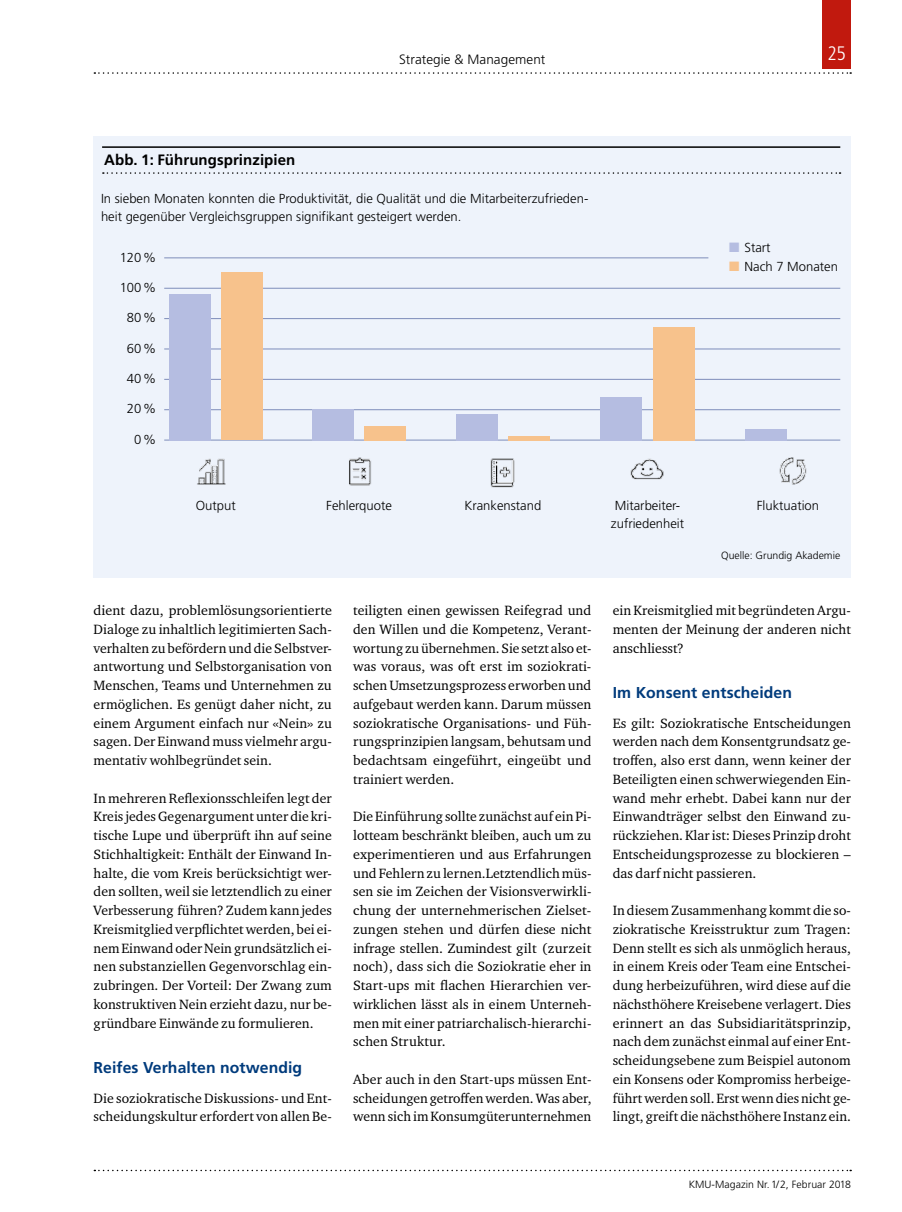
<style>
.page{position:relative;width:902px;height:1212px;background:#fff}
.page>*{position:absolute;margin:0;border:0;box-sizing:border-box;transform-origin:0 0}
.t1{font:300 condensed 19.5px "Frutiger LT Std";color:#fff}
.t2{font:700 15.75px "Frutiger LT Std";letter-spacing:.005em;color:#003b7c}
.t3{font:700 15px "Frutiger LT Std";letter-spacing:.005em;color:#000}
.t4{font:13.8px/18.8px "Charter ITC Std";letter-spacing:.005em;color:#000;text-align:justify}
.t5{font:300 13.5px "Frutiger LT Std";letter-spacing:.005em;color:#000}
.t6{font:300 13.05px/18.8px "Frutiger LT Std";color:#000}
.t7{font:300 10.5px "Frutiger LT Std";color:#000}
</style>
<div class="page">
<svg style="left:94px;top:72px;width:757px;height:2px"></svg>
<svg style="left:94px;top:1170px;width:757px;height:1px"></svg>
<div style="left:822px;top:0;width:28px;height:68px;background:#c1190e"></div>
<div style="left:94px;top:136px;width:756px;height:442px;background:#eef3fb"></div>
<hr style="left:102px;top:146px;width:738px;height:2px;background:#000">
<svg style="left:103px;top:172px;width:737px;height:2px"></svg>
<hr style="left:164px;top:440px;width:676px;height:1px;background:#7e8dba">
<hr style="left:164px;top:409px;width:676px;height:1px;background:#7e8dba">
<hr style="left:164px;top:379px;width:676px;height:1px;background:#7e8dba">
<hr style="left:164px;top:349px;width:676px;height:1px;background:#7e8dba">
<hr style="left:164px;top:318px;width:676px;height:1px;background:#7e8dba">
<hr style="left:164px;top:288px;width:676px;height:1px;background:#7e8dba">
<hr style="left:164px;top:258px;width:544px;height:1px;background:#7e8dba">
<img style="left:197px;top:458px;width:29px;height:27px">
<img style="left:349px;top:457px;width:22px;height:29px">
<img style="left:490px;top:458px;width:25px;height:30px">
<img style="left:630px;top:458px;width:34px;height:22px">
<img style="left:779px;top:457px;width:28px;height:28px">
<div style="left:169px;top:294px;width:42px;height:146px;background:#b5bde1"></div>
<div style="left:221px;top:273px;width:41px;height:167px;background:#f7c28c"></div>
<div style="left:312px;top:409px;width:42px;height:31px;background:#b5bde1"></div>
<div style="left:364px;top:426px;width:41px;height:14px;background:#f7c28c"></div>
<div style="left:456px;top:414px;width:41px;height:26px;background:#b5bde1"></div>
<hr style="left:508px;top:436px;width:42px;height:4px;background:#f7c28c">
<div style="left:600px;top:397px;width:41px;height:43px;background:#b5bde1"></div>
<div style="left:653px;top:327px;width:42px;height:113px;background:#f7c28c"></div>
<div style="left:745px;top:429px;width:41px;height:11px;background:#b5bde1"></div>
<p class="t5" style="left:399px;top:51px;width:148px">Strategie &amp; Management</p>
<p class="t3" style="left:104px;top:151px;width:193px">Abb. 1: Führungsprinzipien</p>
<p class="t6" style="left:101px;top:189px;width:489px">In sieben Monaten konnten die Produktivität, die Qualität und die Mitarbeiterzufrieden&shy;heit gegenüber Vergleichsgruppen signifikant gesteigert werden.</p>
<p class="t6" style="left:120px;top:248px;width:38px">120%</p>
<p class="t6" style="left:120px;top:278px;width:38px">100%</p>
<p class="t6" style="left:127px;top:309px;width:31px">80%</p>
<p class="t6" style="left:127px;top:339px;width:31px">60%</p>
<p class="t6" style="left:127px;top:369px;width:31px">40%</p>
<p class="t6" style="left:127px;top:399px;width:31px">20%</p>
<p class="t6" style="left:134px;top:430px;width:23px">0%</p>
<h1 class="t1" style="left:827px;top:42px;width:20px">25</h1>
<p class="t6" style="left:744px;top:239px;width:95px">Start<br>Nach 7 Monaten</p>
<p class="t6" style="left:196px;top:496px;width:41px">Output</p>
<p class="t6" style="left:326px;top:496px;width:67px">Fehlerquote</p>
<p class="t6" style="left:464px;top:496px;width:78px">Krankenstand</p>
<p class="t6" style="left:611px;top:496px;width:75px;text-align:center">Mitarbeiter&shy;zufriedenheit</p>
<p class="t6" style="left:756px;top:496px;width:64px">Fluktuation</p>
<p class="t7" style="left:721px;top:550px;width:121px">Quelle: Grundig Akademie</p>
<p class="t4" style="left:94px;top:601px;width:240px">dient dazu, problemlösungsorientierte Dialoge zu inhaltlich legitimierten Sach&shy;verhalten zu befördern und die Selbstver&shy;antwortung und Selbstorganisation von Menschen, Teams und Unternehmen zu ermöglichen. Es genügt daher nicht, zu einem Argument einfach nur «Nein» zu sagen. Der Einwand muss vielmehr argu&shy;mentativ wohlbegründet sein.</p>
<p class="t4" style="left:94px;top:788px;width:240px">In mehreren Reflexionsschleifen legt der Kreis jedes Gegenargument unter die kri&shy;tische Lupe und überprüft ihn auf seine Stichhaltigkeit: Enthält der Einwand In&shy;halte, die vom Kreis berücksichtigt wer&shy;den sollten, weil sie letztendlich zu einer Verbesserung führen? Zudem kann jedes Kreismitglied verpflichtet werden, bei ei&shy;nem Einwand oder Nein grundsätzlich ei&shy;nen substanziellen Gegenvorschlag ein&shy;zubringen. Der Vorteil: Der Zwang zum konstruktiven Nein erzieht dazu, nur be&shy;gründbare Einwände zu formulieren.</p>
<p class="t2" style="left:94px;top:1058px;width:210px">Reifes Verhalten notwendig</p>
<p class="t4" style="left:94px;top:1088px;width:240px">Die soziokratische Diskussions- und Ent&shy;scheidungskultur erfordert von allen Be-</p>
<p class="t4" style="left:353px;top:601px;width:240px">teiligten einen gewissen Reifegrad und den Willen und die Kompetenz, Verant&shy;wortung zu übernehmen. Sie setzt also et&shy;was voraus, was oft erst im soziokrati&shy;schen Umsetzungsprozess erworben und aufgebaut werden kann. Darum müssen soziokratische Organisations- und Füh&shy;rungsprinzipien langsam, behutsam und bedachtsam eingeführt, eingeübt und trainiert werden.</p>
<p class="t4" style="left:353px;top:807px;width:240px">Die Einführung sollte zunächst auf ein Pi&shy;lotteam beschränkt bleiben, auch um zu experimentieren und aus Erfahrungen und Fehlern zu lernen.Letztendlich müs&shy;sen sie im Zeichen der Visionsverwirkli&shy;chung der unternehmerischen Zielset&shy;zungen stehen und dürfen diese nicht infrage stellen. Zumindest gilt (zurzeit noch), dass sich die Soziokratie eher in Start-ups mit flachen Hierarchien ver&shy;wirklichen lässt als in einem Unterneh&shy;men mit einer patriarchalisch-hierarchi&shy;schen Struktur.</p>
<p class="t4" style="left:353px;top:1069px;width:240px">Aber auch in den Start-ups müssen Ent&shy;scheidungen getroffen werden. Was aber, wenn sich im Konsumgüterunternehmen</p>
<p class="t4" style="left:612px;top:601px;width:240px">ein Kreismitglied mit begründeten Argu&shy;menten der Meinung der anderen nicht anschliesst?</p>
<p class="t2" style="left:612px;top:683px;width:181px">Im Konsent entscheiden</p>
<p class="t4" style="left:612px;top:713px;width:240px">Es gilt: Soziokratische Entscheidungen werden nach dem Konsentgrundsatz ge&shy;troffen, also erst dann, wenn keiner der Beteiligten einen schwerwiegenden Ein&shy;wand mehr erhebt. Dabei kann nur der Einwandträger selbst den Einwand zu&shy;rückziehen. Klar ist: Dieses Prinzip droht Entscheidungsprozesse zu blockieren – das darf nicht passieren.</p>
<p class="t4" style="left:612px;top:901px;width:240px">In diesem Zusammenhang kommt die so&shy;ziokratische Kreisstruktur zum Tragen:<br>Denn stellt es sich als unmöglich heraus, in einem Kreis oder Team eine Entschei&shy;dung herbeizuführen, wird diese auf die nächsthöhere Kreisebene verlagert. Dies erinnert an das Subsidiaritätsprinzip, nach dem zunächst einmal auf einer Ent&shy;scheidungsebene zum Beispiel autonom ein Konsens oder Kompromiss herbeige&shy;führt werden soll. Erst wenn dies nicht ge&shy;lingt, greift die nächsthöhere Instanz ein.</p>
<p class="t7" style="left:688px;top:1178px;width:164px">KMU-Magazin Nr. 1/2, Februar 2018</p>
</div>
